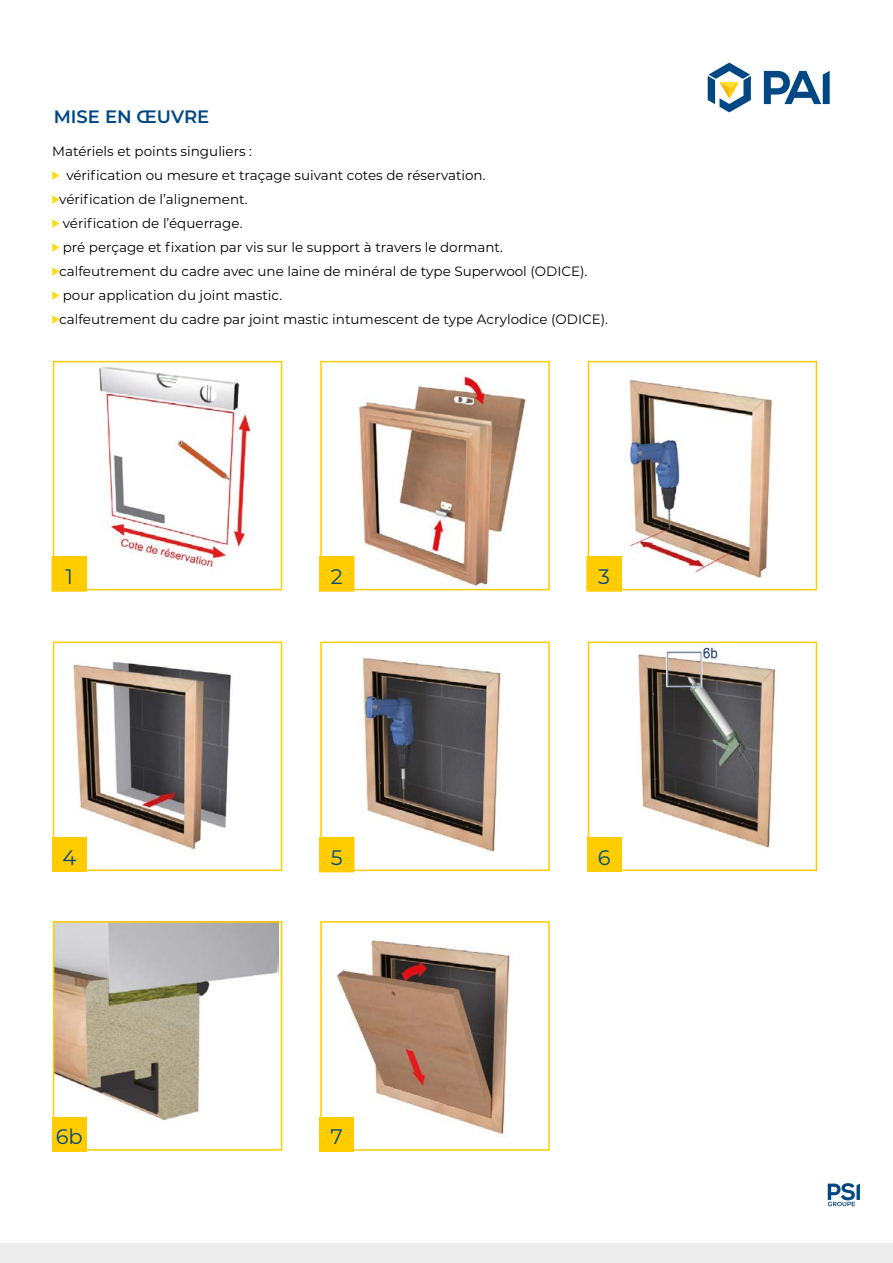
<style>
.page{position:relative;width:893px;height:1263px;background:#fff}
.page>*{position:absolute;margin:0;border:0;box-sizing:border-box;transform-origin:0 0}
.t1{font:21px "Montserrat";color:#004982}
.t2{font:600 18px "Montserrat";color:#004884}
.t3{font:13.5px "Montserrat";color:#000}
</style>
<div class="page">
<svg style="left:828px;top:1183px;width:32px;height:23px"></svg>
<svg style="left:708px;top:63px;width:43px;height:49px"></svg>
<svg style="left:764px;top:71px;width:66px;height:33px"></svg>
<div style="left:1px;top:1244px;width:892px;height:19px;background:#eeeded"></div>
<img style="left:629px;top:379px;width:145px;height:199px">
<div style="left:588px;top:361px;width:229px;height:229px;border:2px solid #fc0"></div>
<div style="left:587px;top:557px;width:34px;height:34px;background:#fc0"></div>
<div style="left:586px;top:556px;width:36px;height:36px;border:2px solid #fc0"></div>
<img style="left:354px;top:376px;width:172px;height:211px">
<div style="left:320px;top:361px;width:230px;height:229px;border:2px solid #fc0"></div>
<div style="left:320px;top:557px;width:34px;height:34px;background:#fc0"></div>
<div style="left:319px;top:556px;width:35px;height:36px;border:2px solid #fc0"></div>
<img style="left:87px;top:367px;width:168px;height:220px">
<div style="left:53px;top:361px;width:229px;height:229px;border:2px solid #fc0"></div>
<div style="left:52px;top:557px;width:34px;height:34px;background:#fc0"></div>
<div style="left:52px;top:556px;width:35px;height:36px;border:2px solid #fc0"></div>
<img style="left:73px;top:661px;width:158px;height:207px">
<div style="left:53px;top:641px;width:229px;height:230px;border:2px solid #fc0"></div>
<img style="left:621px;top:645px;width:155px;height:223px">
<div style="left:588px;top:641px;width:229px;height:230px;border:2px solid #fc0"></div>
<div style="left:587px;top:837px;width:34px;height:35px;background:#fc0"></div>
<img style="left:323px;top:656px;width:178px;height:212px">
<div style="left:320px;top:641px;width:230px;height:230px;border:2px solid #fc0"></div>
<div style="left:320px;top:837px;width:34px;height:35px;background:#fc0"></div>
<div style="left:52px;top:837px;width:34px;height:35px;background:#fc0"></div>
<img style="left:56px;top:924px;width:223px;height:224px">
<div style="left:53px;top:921px;width:229px;height:230px;border:2px solid #fc0"></div>
<img style="left:333px;top:939px;width:180px;height:197px">
<div style="left:320px;top:921px;width:230px;height:230px;border:2px solid #fc0"></div>
<div style="left:320px;top:1117px;width:34px;height:34px;background:#fc0"></div>
<div style="left:52px;top:1117px;width:34px;height:34px;background:#fc0"></div>
<svg style="left:52px;top:171px;width:7px;height:9px"></svg>
<svg style="left:52px;top:195px;width:7px;height:9px"></svg>
<svg style="left:52px;top:219px;width:7px;height:9px"></svg>
<svg style="left:52px;top:243px;width:7px;height:9px"></svg>
<svg style="left:52px;top:267px;width:7px;height:9px"></svg>
<svg style="left:52px;top:291px;width:7px;height:9px"></svg>
<svg style="left:52px;top:315px;width:7px;height:9px"></svg>
<h2 class="t2" style="left:54px;top:104px;width:157px">MISE EN ŒUVRE</h2>
<p class="t3" style="left:52px;top:142px;width:201px">Matériels et points singuliers :</p>
<p class="t3" style="left:66px;top:166px;width:421px">vérification ou mesure et traçage suivant cotes de réservation.</p>
<p class="t3" style="left:59px;top:190px;width:190px">vérification de l’alignement.</p>
<p class="t3" style="left:63px;top:214px;width:181px">vérification de l’équerrage.</p>
<p class="t3" style="left:63px;top:238px;width:442px">pré perçage et fixation par vis sur le support à travers le dormant.</p>
<p class="t3" style="left:59px;top:262px;width:530px">calfeutrement du cadre avec une laine de minéral de type Superwool (ODICE).</p>
<p class="t3" style="left:63px;top:286px;width:221px">pour application du joint mastic.</p>
<p class="t3" style="left:59px;top:310px;width:550px">calfeutrement du cadre par joint mastic intumescent de type Acrylodice (ODICE).</p>
<h1 class="t1" style="left:66px;top:562px;width:9px">1</h1>
<h1 class="t1" style="left:331px;top:562px;width:13px">2</h1>
<h1 class="t1" style="left:598px;top:562px;width:13px">3</h1>
<h1 class="t1" style="left:62px;top:843px;width:15px">4</h1>
<h1 class="t1" style="left:331px;top:843px;width:13px">5</h1>
<h1 class="t1" style="left:598px;top:843px;width:14px">6</h1>
<h1 class="t1" style="left:56px;top:1122px;width:29px">6b</h1>
<h1 class="t1" style="left:331px;top:1122px;width:14px">7</h1>
</div>
